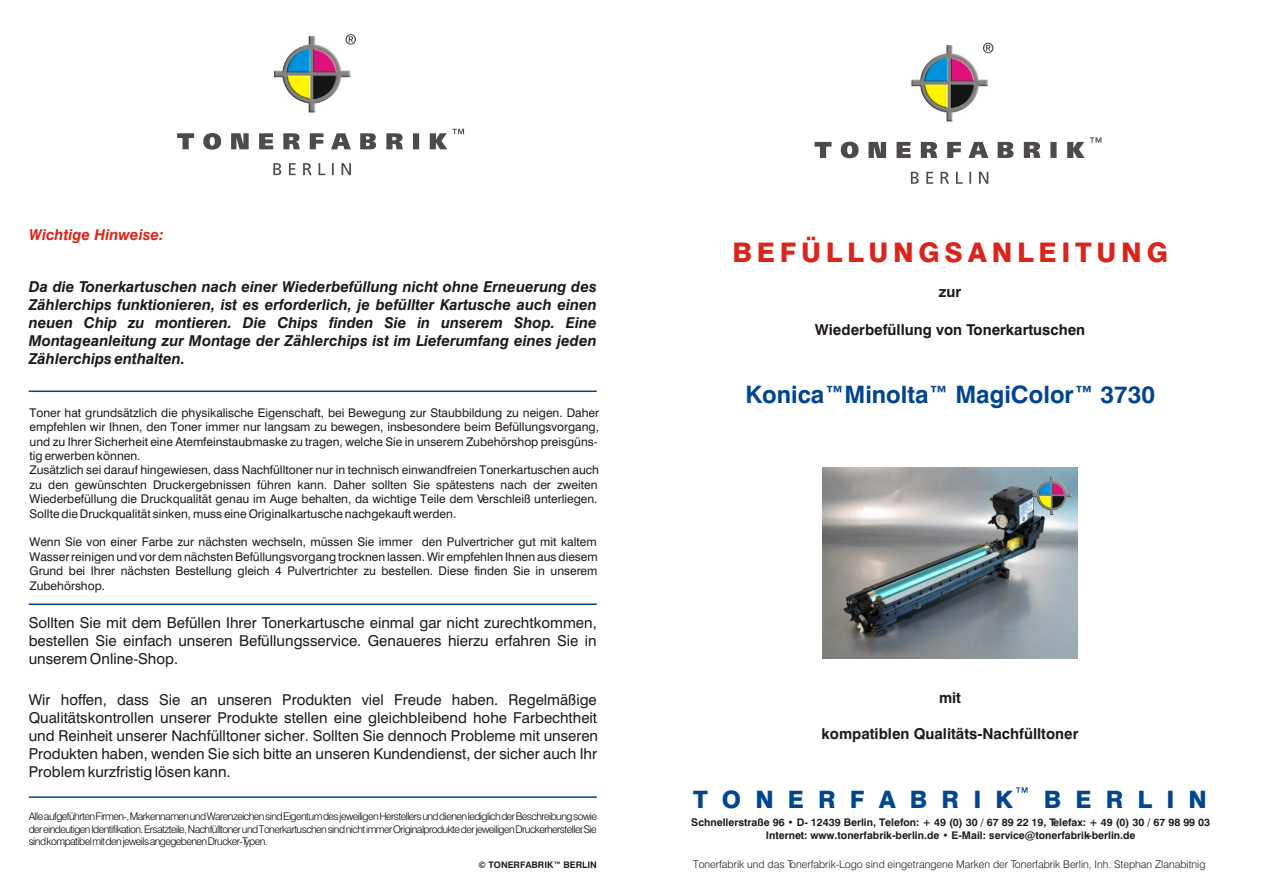
<style>
.page{position:relative;width:1263px;height:894px;background:#fff}
.page>*{position:absolute;margin:0;border:0;box-sizing:border-box;transform-origin:0 0}
.t1{font:800 27px "Swiss 721 BT";letter-spacing:.175em;color:#d9261c}
.t2{font:700 24px "Swiss 721 BT";color:#00458f}
.t3{font:800 24px "Swiss 721 BT";letter-spacing:.59em;color:#00458f}
.t4{font:15px/18px "Swiss 721 BT";color:#1f1a17;text-align:justify}
.t5{font:italic 700 15px/18px "Swiss 721 BT";color:#1f1a17;text-align:justify}
.t6{font:700 15px "Swiss 721 BT";color:#1f1a17}
.t7{font:italic 700 15px "Swiss 721 BT";color:#d9261c}
.t8{font:12px/14.4px "Swiss 721 BT";color:#1f1a17}
.t9{font:300 10.65px "Swiss 721 BT";color:#1f1a17}
.t10{font:300 10.5px/12.6px "Swiss 721 BT";letter-spacing:-.055em;color:#000;text-align:justify}
.t11{font:700 10.5px/12.6px "Swiss 721 BT";color:#1f1a17;text-align:center}
.t12{font:700 9px "Swiss 721 BT";color:#1f1a17}
</style>
<div class="page">
<img style="left:822px;top:467px;width:256px;height:192px">
<img style="left:912px;top:45px;width:76px;height:76px">
<svg style="left:911px;top:172px;width:77px;height:12px"></svg>
<svg style="left:815px;top:137px;width:287px;height:21px"></svg>
<svg style="left:983px;top:43px;width:10px;height:10px"></svg>
<img style="left:1033px;top:477px;width:38px;height:38px">
<img style="left:274px;top:37px;width:76px;height:76px">
<svg style="left:273px;top:163px;width:78px;height:12px"></svg>
<svg style="left:177px;top:129px;width:287px;height:21px"></svg>
<svg style="left:346px;top:34px;width:10px;height:11px"></svg>
<hr style="left:29px;top:603px;width:568px;height:2px;background:#00458f">
<hr style="left:29px;top:391px;width:568px;height:1px;background:#00458f">
<hr style="left:29px;top:796px;width:568px;height:2px;background:#00458f">
<svg style="left:1016px;top:787px;width:12px;height:6px"></svg>
<p class="t7" style="left:29px;top:229px;width:136px">Wichtige Hinweise:</p>
<p class="t5" style="left:29px;top:279px;width:570px">Da die Tonerkartuschen nach einer Wiederbefüllung nicht ohne Erneuerung des Zählerchips funktionieren, ist es erforderlich, je befüllter Kartusche auch einen neuen Chip zu montieren. Die Chips finden Sie in unserem Shop. Eine Montageanleitung zur Montage der Zählerchips ist im Lieferumfang eines jeden Zählerchips enthalten.</p>
<p class="t8" style="left:30px;top:407px;width:571px">Toner hat grundsätzlich die physikalische Eigenschaft, bei Bewegung zur Staubbildung zu neigen. Daher empfehlen wir Ihnen, den Toner immer nur langsam zu bewegen, insbesondere beim Befüllungsvorgang, und zu Ihrer Sicherheit eine Atemfeinstaubmaske zu tragen, welche Sie in unserem Zubehörshop preisgüns&shy;tig erwerben können.<br>Zusätzlich sei darauf hingewiesen, dass Nachfülltoner nur in technisch einwandfreien Tonerkartuschen auch zu den gewünschten Druckergebnissen führen kann. Daher sollten Sie spätestens nach der zweiten Wiederbefüllung die Druckqualität genau im Auge behalten, da wichtige Teile dem Verschleiß unterliegen.<br>Sollte die Druckqualität sinken, muss eine Originalkartusche nachgekauft werden.</p>
<p class="t8" style="left:30px;top:536px;width:570px;text-align:justify">Wenn Sie von einer Farbe zur nächsten wechseln, müssen Sie immer den Pulvertricher gut mit kaltem Wasser reinigen und vor dem nächsten Befüllungsvorgang trocknen lassen. Wir empfehlen Ihnen aus diesem Grund bei Ihrer nächsten Bestellung gleich 4 Pulvertrichter zu bestellen. Diese finden Sie in unserem Zubehörshop.</p>
<p class="t4" style="left:29px;top:615px;width:570px">Sollten Sie mit dem Befüllen Ihrer Tonerkartusche einmal gar nicht zurechtkommen, bestellen Sie einfach unseren Befüllungsservice. Genaueres hierzu erfahren Sie in unserem Online-Shop.</p>
<p class="t4" style="left:29px;top:692px;width:571px">Wir hoffen, dass Sie an unseren Produkten viel Freude haben. Regelmäßige Qualitätskontrollen unserer Produkte stellen eine gleichbleibend hohe Farbechtheit und Reinheit unserer Nachfülltoner sicher. Sollten Sie dennoch Probleme mit unseren Produkten haben, wenden Sie sich bitte an unseren Kundendienst, der sicher auch Ihr Problem kurzfristig lösen kann.</p>
<p class="t10" style="left:29px;top:811px;width:570px">Alle aufgeführten Firmen-, Markennamen und Warenzeichen sind Eigentum des jeweiligen Herstellers und dienen lediglich der Beschreibung sowie der eindeutigen Identifikation. Ersatzteile, Nachfülltoner und Tonerkartuschen sind nicht immer Originalprodukte der jeweiligen Druckerhersteller. Sie sind kompatibel mit den jeweils angegebenen Drucker-Typen.</p>
<p class="t12" style="left:479px;top:862px;width:120px">© TONERFABRIK™ BERLIN</p>
<h1 class="t1" style="left:733px;top:242px;width:437px">BEFÜLLUNGSANLEITUNG</h1>
<p class="t6" style="left:939px;top:285px;width:24px">zur</p>
<p class="t6" style="left:815px;top:324px;width:272px">Wiederbefüllung von Tonerkartuschen</p>
<h2 class="t2" style="left:745px;top:385px;width:411px">Konica™Minolta™ MagiColor™ 3730</h2>
<p class="t6" style="left:939px;top:691px;width:24px">mit</p>
<p class="t6" style="left:822px;top:727px;width:258px">kompatiblen Qualitäts-Nachfülltoner</p>
<h2 class="t3" style="left:693px;top:790px;width:322px">TONERFABRIK</h2>
<h2 class="t3" style="left:1044px;top:790px;width:165px">BERLIN</h2>
<p class="t11" style="left:691px;top:817px;width:520px">Schnellerstraße 96 • D- 12439 Berlin, Telefon: + 49 (0) 30 / 67 89 22 19, Telefax: + 49 (0) 30 / 67 98 99 03<br>Internet: www.tonerfabrik-berlin.de • E-Mail: service@tonerfabrik-berlin.de</p>
<p class="t9" style="left:693px;top:860px;width:514px">Tonerfabrik und das Tonerfabrik-Logo sind eingetrangene Marken der Tonerfabrik Berlin, Inh. Stephan Zlanabitnig</p>
</div>
